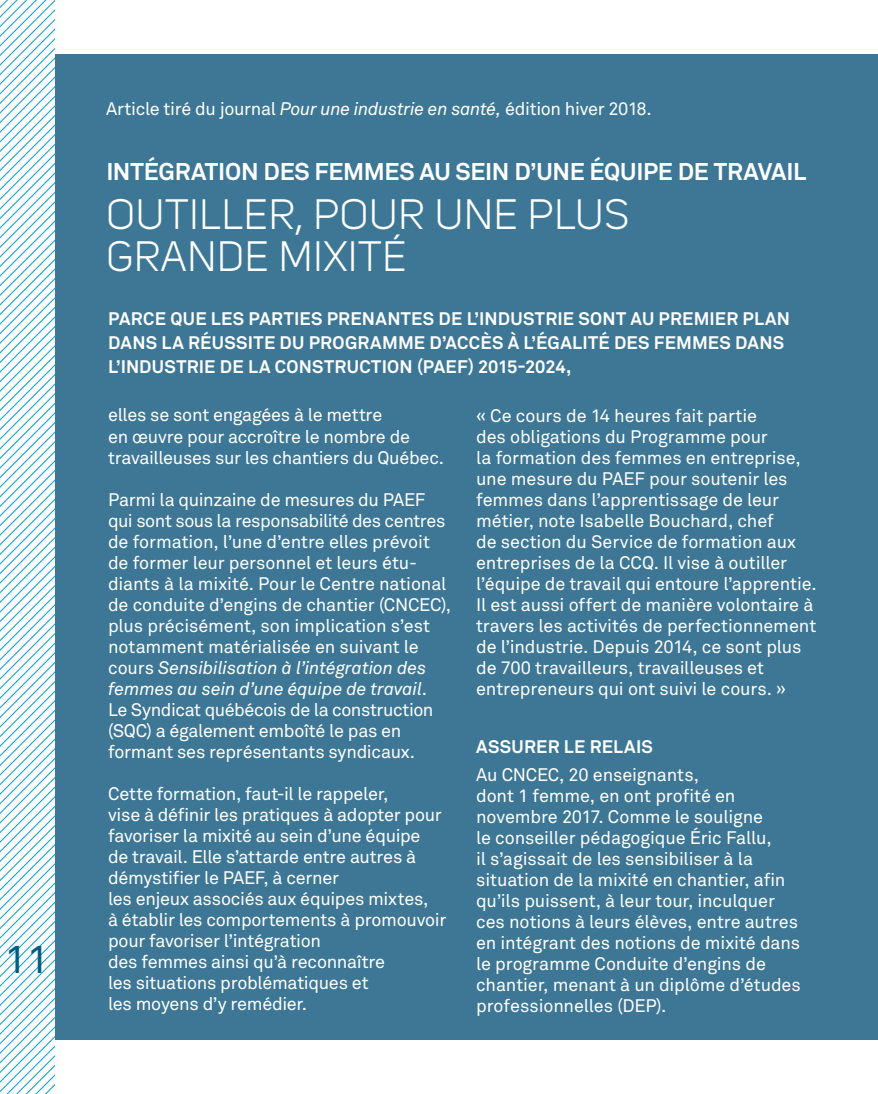
<style>
.page{position:relative;width:878px;height:1094px;background:#fff}
.page>*{position:absolute;margin:0;border:0;box-sizing:border-box;transform-origin:0 0}
.t1{font:42px/42px "Uni Sans";letter-spacing:.02em;color:#fff}
.t2{font:39px "Akkurat Pro";color:#005d7d}
.t3{font:700 24px "Akkurat Pro";letter-spacing:-.01em;color:#fff}
.t4{font:18px/21px "Akkurat Pro";letter-spacing:-.01em;color:#fff}
.t5{font:700 18px/24px "Akkurat Pro";letter-spacing:.015em;color:#fff}
.s1{font-style:italic}
</style>
<div class="page">
<div style="left:42px;top:54px;width:836px;height:986px;background:#3d7795"></div>
<svg style="left:0;top:0;width:54px;height:1094px"></svg>
<h2 class="t2" style="left:4px;top:936px;width:46px">11</h2>
<p class="t4" style="left:106px;top:98px;width:547px">Article tiré du journal <span class="s1">Pour une industrie en santé,</span> édition hiver 2018.</p>
<h3 class="t3" style="left:106px;top:156px;width:701px">INTÉGRATION DES FEMMES AU SEIN D’UNE ÉQUIPE DE TRAVAIL</h3>
<h1 class="t1" style="left:107px;top:193px;width:524px">OUTILLER, POUR UNE PLUS<br>GRANDE MIXITÉ</h1>
<p class="t5" style="left:108px;top:306px;width:683px">PARCE QUE LES PARTIES PRENANTES DE L’INDUSTRIE SONT AU PREMIER PLAN<br>DANS LA RÉUSSITE DU PROGRAMME D’ACCÈS À L’ÉGALITÉ DES FEMMES DANS<br>L’INDUSTRIE DE LA CONSTRUCTION (PAEF) 2015-2024,</p>
<p class="t4" style="left:108px;top:405px;width:337px">elles se sont engagées à le mettre<br>en œuvre pour accroître le nombre de travailleuses sur les chantiers du Québec.</p>
<p class="t4" style="left:108px;top:489px;width:344px">Parmi la quinzaine de mesures du PAEF qui sont sous la responsabilité des centres de formation, l’une d’entre elles prévoit de former leur personnel et leurs étu&shy;diants à la mixité. Pour le Centre national de conduite d’engins de chantier (CNCEC), plus précisément, son implication s’est notamment matérialisée en suivant le cours <span class="s1">Sensibilisation à l’intégration des femmes au sein d’une équipe de travail</span>.<br>Le Syndicat québécois de la construction (SQC) a également emboîté le pas en formant ses représentants syndicaux.</p>
<p class="t4" style="left:108px;top:783px;width:340px">Cette formation, faut-il le rappeler,<br>vise à définir les pratiques à adopter pour favoriser la mixité au sein d’une équipe<br>de travail. Elle s’attarde entre autres à démystifier le PAEF, à cerner<br>les enjeux associés aux équipes mixtes,<br>à établir les comportements à promouvoir pour favoriser l’intégration<br>des femmes ainsi qu’à reconnaître<br>les situations problématiques et<br>les moyens d’y remédier.</p>
<p class="t4" style="left:476px;top:405px;width:342px">« Ce cours de 14 heures fait partie<br>des obligations du Programme pour<br>la formation des femmes en entreprise, une mesure du PAEF pour soutenir les femmes dans l’apprentissage de leur métier, note Isabelle Bouchard, chef<br>de section du Service de formation aux entreprises de la CCQ. Il vise à outiller l’équipe de travail qui entoure l’apprentie.<br>Il est aussi offert de manière volontaire à travers les activités de perfectionnement de l’industrie. Depuis 2014, ce sont plus de 700 travailleurs, travailleuses et entrepreneurs qui ont suivi le cours. »</p>
<p class="t5" style="left:476px;top:734px;width:178px">ASSURER LE RELAIS</p>
<p class="t4" style="left:476px;top:764px;width:326px">Au CNCEC, 20 enseignants,<br>dont 1 femme, en ont profité en novembre 2017. Comme le souligne<br>le conseiller pédagogique Éric Fallu,<br>il s’agissait de les sensibiliser à la situation de la mixité en chantier, afin qu’ils puissent, à leur tour, inculquer ces notions à leurs élèves, entre autres en intégrant des notions de mixité dans le programme Conduite d’engins de chantier, menant à un diplôme d’études professionnelles (DEP).</p>
</div>
